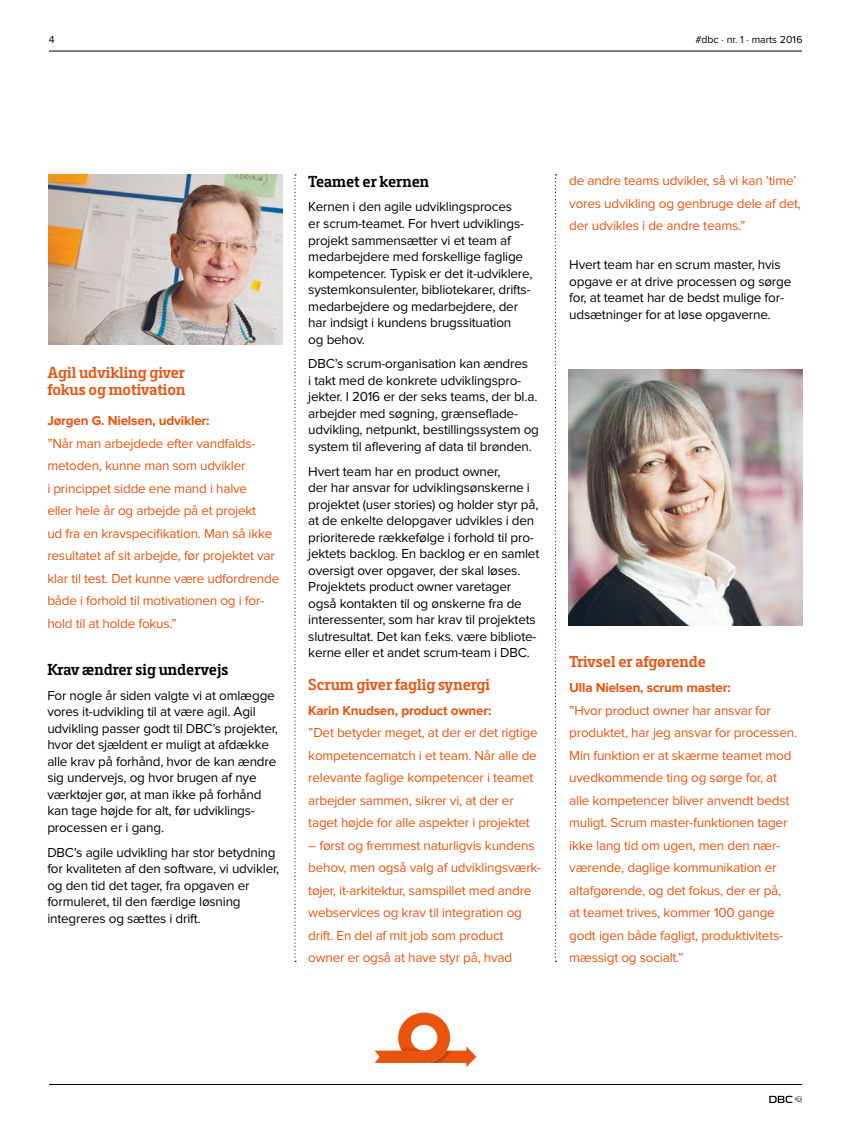
<style>
.page{position:relative;width:851px;height:1127px;background:#fff}
.page>*{position:absolute;margin:0;border:0;box-sizing:border-box;transform-origin:0 0}
.Mellemrubrik{font:600 16.5px/16.5px "Metro Serif";color:#e9530e}
.Mellemrubrik-2{font:600 16.5px "Metro Serif";color:#000}
.brødtekst{font:13.5px/16.5px "Proxima Nova";letter-spacing:-.015em;color:#000}
.Citat_orange{font:13.5px/22.5px "Proxima Nova";letter-spacing:-.015em;color:#e9530e}
.Brødtekst_Bold{font:700 13.5px "Proxima Nova";letter-spacing:-.015em;color:#e9530e}
.Citat_orange-2{font:700 13.5px "Proxima Nova";letter-spacing:-.015em;color:#e9530e}
.t1{font:10.5px "Proxima Nova";color:#000}
</style>
<div class="page">
<hr style="left:49px;top:51px;width:752px;height:1px;background:#000">
<hr style="left:49px;top:1084px;width:752px;height:1px;background:#000">
<svg style="left:769px;top:1096px;width:32px;height:7px"></svg>
<svg style="left:294px;top:174px;width:2px;height:788px"></svg>
<svg style="left:554px;top:174px;width:2px;height:788px"></svg>
<img style="left:568px;top:370px;width:233px;height:255px">
<img style="left:49px;top:174px;width:233px;height:170px">
<svg style="left:374px;top:1012px;width:102px;height:55px"></svg>
<p class="t1" style="left:49px;top:34px;width:7px">4</p>
<p class="t1" style="left:695px;top:34px;width:109px">#dbc · nr. 1 · marts 2016</p>
<p class="Mellemrubrik" style="left:47px;top:365px;width:140px">Agil udvikling giver fokus og motivation</p>
<p class="Citat_orange-2" style="left:47px;top:415px;width:164px">Jørgen G. Nielsen, udvikler:</p>
<p class="Citat_orange" style="left:47px;top:433px;width:233px">”Når man arbejdede efter vandfalds&shy;metoden, kunne man som udvikler<br>i princippet sidde ene mand i halve<br>eller hele år og arbejde på et projekt<br>ud fra en kravspecifikation. Man så ikke resultatet af sit arbejde, før projektet var klar til test. Det kunne være udfordrende både i forhold til motivationen og i for&shy;hold til at holde fokus.”</p>
<p class="Mellemrubrik-2" style="left:47px;top:660px;width:183px">Krav ændrer sig undervejs</p>
<p class="brødtekst" style="left:47px;top:688px;width:232px">For nogle år siden valgte vi at omlægge vores it-udvikling til at være agil. Agil udvikling passer godt til DBC’s projekter, hvor det sjældent er muligt at afdække alle krav på forhånd, hvor de kan ændre sig undervejs, og hvor brugen af nye værktøjer gør, at man ikke på forhånd kan tage højde for alt, før udviklings&shy;processen er i gang.</p>
<p class="brødtekst" style="left:47px;top:844px;width:233px">DBC’s agile udvikling har stor betydning for kvaliteten af den software, vi udvikler, og den tid det tager, fra opgaven er formuleret, til den færdige løsning integreres og sættes i drift.</p>
<p class="Mellemrubrik-2" style="left:308px;top:172px;width:122px">Teamet er kernen</p>
<p class="brødtekst" style="left:308px;top:199px;width:226px">Kernen i den agile udviklingsproces<br>er scrum-teamet. For hvert udviklings&shy;projekt sammensætter vi et team af medarbejdere med forskellige faglige kompetencer. Typisk er det it-udviklere, systemkonsulenter, bibliotekarer, drifts&shy;medarbejdere og medarbejdere, der har indsigt i kundens brugssituation<br>og behov.</p>
<p class="brødtekst" style="left:308px;top:356px;width:232px">DBC’s scrum-organisation kan ændres<br>i takt med de konkrete udviklingspro&shy;jekter. I 2016 er der seks teams, der bl.a. arbejder med søgning, grænseflade&shy;udvikling, netpunkt, bestillingssystem og system til aflevering af data til brønden.</p>
<p class="brødtekst" style="left:308px;top:463px;width:232px">Hvert team har en product owner,<br>der har ansvar for udviklingsønskerne i projektet (user stories) og holder styr på, at de enkelte delopgaver udvikles i den prioriterede rækkefølge i forhold til pro&shy;jektets backlog. En backlog er en samlet oversigt over opgaver, der skal løses.<br>Projektets product owner varetager også kontakten til og ønskerne fra de interessenter, som har krav til projektets slutresultat. Det kan f.eks. være bibliote&shy;kerne eller et andet scrum-team i DBC.</p>
<p class="Mellemrubrik" style="left:308px;top:677px;width:183px">Scrum giver faglig synergi</p>
<p class="Brødtekst_Bold" style="left:308px;top:704px;width:184px">Karin Knudsen, product owner:</p>
<p class="Citat_orange" style="left:308px;top:722px;width:231px">”Det betyder meget, at der er det rigtige kompetencematch i et team. Når alle de relevante faglige kompetencer i teamet arbejder sammen, sikrer vi, at der er taget højde for alle aspekter i projektet</p>
<p class="Citat_orange" style="left:308px;top:835px;width:234px">– først og fremmest naturligvis kundens behov, men også valg af udviklingsværk&shy;tøjer, it-arkitektur, samspillet med andre webservices og krav til integration og drift. En del af mit job som product owner er også at have styr på, hvad</p>
<p class="Citat_orange" style="left:569px;top:170px;width:233px">de andre teams udvikler, så vi kan ’time’ vores udvikling og genbruge dele af det, der udvikles i de andre teams.”</p>
<p class="brødtekst" style="left:569px;top:257px;width:223px">Hvert team har en scrum master, hvis opgave er at drive processen og sørge for, at teamet har de bedst mulige for&shy;udsætninger for at løse opgaverne.</p>
<p class="Mellemrubrik" style="left:569px;top:654px;width:138px">Trivsel er afgørende</p>
<p class="Brødtekst_Bold" style="left:569px;top:681px;width:163px">Ulla Nielsen, scrum master:</p>
<p class="Citat_orange" style="left:569px;top:699px;width:229px">”Hvor product owner har ansvar for produktet, har jeg ansvar for processen.<br>Min funktion er at skærme teamet mod uvedkommende ting og sørge for, at alle kompetencer bliver anvendt bedst muligt. Scrum master-funktionen tager ikke lang tid om ugen, men den nær&shy;værende, daglige kommunikation er altafgørende, og det fokus, der er på,<br>at teamet trives, kommer 100 gange godt igen både fagligt, produktivitets&shy;mæssigt og socialt.”</p>
</div>
